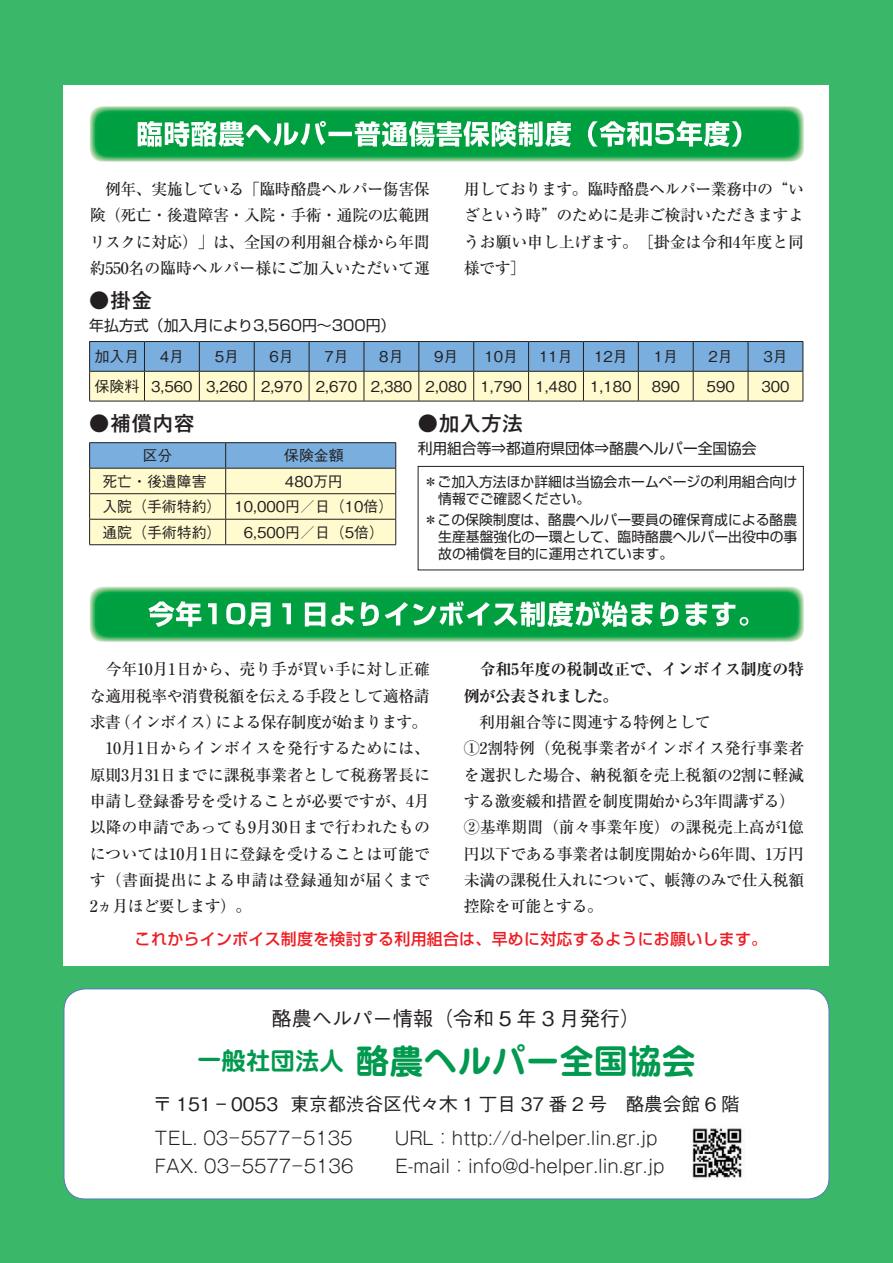
<style>
.page{position:relative;width:893px;height:1263px;background:#3bb769}
.page>*{position:absolute;margin:0;border:0;box-sizing:border-box;transform-origin:0 0}
.t1{font:700 34.05px "Jun 501 Pro";color:#00994e}
.t2{font:500 20.25px "Gothic BBB Pro";color:#231f20}
.t3{font:500 20.25px "Gothic MB101 Pro";letter-spacing:.05em;color:#231f20}
.t4{font:500 18.6px "Gothic BBB Pro";color:#231f20}
.t5{font:300 18px/27.6px "Gothic MB101 Pro";color:#231f20}
.t6{font:500 15.9px/26.2px "Ryumin Pro";letter-spacing:-.015em;color:#231f20;text-align:justify}
.t7{font:500 15.9px "Shin Go Pro";letter-spacing:.015em;color:#ee1d23}
.t8{font:700 expanded 15.9px/26.2px "Ryumin Pro";letter-spacing:-.005em;color:#231f20}
.t9{font:500 14.85px/25.5px "Gothic BBB Pro";color:#231f20}
.t10{font:14.85px "Shin Go Pro";color:#231f20}
.t11{font:13.8px/17px "Shin Go Pro";color:#231f20}
.s1{font-size:24.45px}
</style>
<div class="page">
<div style="left:64px;top:85px;width:765px;height:880px;background:#fff"></div>
<div style="left:64px;top:989px;width:765px;height:210px;background:#fff;border-radius:21px"></div>
<div style="left:64px;top:989px;width:765px;height:210px;border:1px solid #5679bd;border-radius:21px"></div>
<hr style="left:89px;top:401px;width:55px;height:1px;background:#231f20">
<hr style="left:144px;top:401px;width:55px;height:1px;background:#231f20">
<hr style="left:199px;top:401px;width:55px;height:1px;background:#231f20">
<hr style="left:254px;top:401px;width:55px;height:1px;background:#231f20">
<hr style="left:309px;top:401px;width:55px;height:1px;background:#231f20">
<hr style="left:364px;top:401px;width:55px;height:1px;background:#231f20">
<hr style="left:419px;top:401px;width:55px;height:1px;background:#231f20">
<hr style="left:474px;top:401px;width:55px;height:1px;background:#231f20">
<hr style="left:529px;top:401px;width:54px;height:1px;background:#231f20">
<hr style="left:583px;top:401px;width:55px;height:1px;background:#231f20">
<hr style="left:638px;top:401px;width:55px;height:1px;background:#231f20">
<hr style="left:693px;top:401px;width:55px;height:1px;background:#231f20">
<hr style="left:748px;top:401px;width:55px;height:1px;background:#231f20">
<svg style="left:89px;top:341px;width:715px;height:60px;background:#b0c6c8"></svg>
<hr style="left:748px;top:371px;width:55px;height:1px;background:#231f20">
<hr style="left:89px;top:442px;width:137px;height:1px;background:#231f20">
<hr style="left:226px;top:442px;width:170px;height:1px;background:#231f20">
<svg style="left:89px;top:443px;width:307px;height:102px;background:#d5deca"></svg>
<hr style="left:226px;top:468px;width:170px;height:1px;background:#231f20">
<img style="left:90px;top:106px;width:714px;height:56px">
<img style="left:138px;top:121px;width:603px;height:26px">
<img style="left:90px;top:586px;width:714px;height:56px">
<img style="left:129px;top:601px;width:619px;height:26px">
<div style="left:418px;top:466px;width:386px;height:104px;border:1px solid #231f20"></div>
<img style="left:692px;top:1128px;width:53px;height:52px">
<p class="t6" style="left:90px;top:175px;width:342px">　例年、実施している「臨時酪農ヘルパー傷害保険（死亡・後遺障害・入院・手術・通院の広範囲リスクに対応）」は、全国の利用組合様から年間約550名の臨時ヘルパー様にご加入いただいて運</p>
<p class="t6" style="left:464px;top:175px;width:342px">用しております。臨時酪農ヘルパー業務中の“いざという時”のために是非ご検討いただきますようお願い申し上げます。［掛金は令和4年度と同様です］</p>
<p class="t3" style="left:89px;top:283px;width:64px">●掛金</p>
<p class="t10" style="left:89px;top:313px;width:308px">年払方式（加入月により3,560円〜300円）</p>
<p class="t9" style="left:95px;top:342px;width:46px">加入月</p>
<p class="t9" style="left:160px;top:342px;width:26px">4月</p>
<p class="t9" style="left:215px;top:342px;width:26px">5月</p>
<p class="t9" style="left:270px;top:342px;width:26px">6月</p>
<p class="t9" style="left:324px;top:342px;width:26px">7月</p>
<p class="t9" style="left:379px;top:342px;width:26px">8月</p>
<p class="t9" style="left:434px;top:342px;width:26px">9月</p>
<p class="t9" style="left:484px;top:342px;width:35px">10月</p>
<p class="t9" style="left:539px;top:342px;width:35px">11月</p>
<p class="t9" style="left:594px;top:342px;width:35px">12月</p>
<p class="t9" style="left:654px;top:342px;width:26px">1月</p>
<p class="t9" style="left:708px;top:342px;width:26px">2月</p>
<p class="t9" style="left:763px;top:342px;width:26px">3月</p>
<p class="t9" style="left:95px;top:372px;width:538px">保険料 3,560 3,260 2,970 2,670 2,380 2,080 1,790 1,480 1,180</p>
<p class="t9" style="left:652px;top:372px;width:30px">890</p>
<p class="t9" style="left:707px;top:372px;width:30px">590</p>
<p class="t9" style="left:761px;top:372px;width:30px">300</p>
<p class="t3" style="left:89px;top:407px;width:107px">●補償内容</p>
<p class="t9" style="left:143px;top:441px;width:31px">区分</p>
<p class="t9" style="left:284px;top:441px;width:61px">保険金額</p>
<p class="t9" style="left:102px;top:466px;width:106px">死亡・後遺障害</p>
<p class="t3" style="left:418px;top:407px;width:107px">●加入方法</p>
<p class="t10" style="left:418px;top:437px;width:340px">利用組合等⇒都道府県団体⇒酪農ヘルパー全国協会</p>
<p class="t11" style="left:438px;top:472px;width:361px;text-indent:-14px">＊ご加入方法ほか詳細は当協会ホームページの利用組合向け情報でご確認ください。</p>
<p class="t11" style="left:438px;top:510px;width:361px;text-align:justify;text-indent:-14px">＊この保険制度は、酪農ヘルパー要員の確保育成による酪農生産基盤強化の一環として、臨時酪農ヘルパー出役中の事故の補償を目的に運用されています。</p>
<p class="t9" style="left:102px;top:466px;width:292px;text-indent:183px">480万円<br>入院（手術特約） 10,000円／日（10倍）通院（手術特約）</p>
<p class="t9" style="left:244px;top:517px;width:142px">6,500円／日（5倍）</p>
<p class="t6" style="left:90px;top:655px;width:342px;text-align:left">　今年10月1日から、売り手が買い手に対し正確な適用税率や消費税額を伝える手段として適格請求書（インボイス）による保存制度が始まります。　10月1日からインボイスを発行するためには、原則3月31日までに課税事業者として税務署長に申請し登録番号を受けることが必要ですが、4月以降の申請であっても9月30日まで行われたものについては10月1日に登録を受けることは可能です（書面提出による申請は登録通知が届くまで<br>2ヵ月ほど要します）。</p>
<p class="t8" style="left:464px;top:655px;width:342px">　令和5年度の税制改正で、インボイス制度の特例が公表されました。</p>
<p class="t6" style="left:464px;top:708px;width:342px;text-align:left">　利用組合等に関連する特例として<br>①2割特例（免税事業者がインボイス発行事業者を選択した場合、納税額を売上税額の2割に軽減する激変緩和措置を制度開始から3年間講ずる）<br>②基準期間（前々事業年度）の課税売上高が1億円以下である事業者は制度開始から6年間、1万円未満の課税仕入れについて、帳簿のみで仕入税額控除を可能とする。</p>
<p class="t7" style="left:127px;top:926px;width:642px">　これからインボイス制度を検討する利用組合は、早めに対応するようにお願いします。</p>
<p class="t2" style="left:271px;top:1002px;width:370px">酪農ヘルパー情報（令和 5 年 3 月発行）</p>
<h1 class="t1" style="left:197px;top:1034px;width:500px"><span class="s1">一般社団法人</span>酪農ヘルパー全国協会</h1>
<p class="t4" style="left:153px;top:1089px;width:588px">〒 151 − 0053 東京都渋谷区代々木 1 丁目 37 番 2 号　酪農会館 6 階</p>
<p class="t5" style="left:155px;top:1122px;width:511px">TEL. 03−5577−5135　　 URL：http://d-helper.lin.gr.jp<br>FAX. 03−5577−5136　　 E-mail：info@d-helper.lin.gr.jp</p>
</div>
